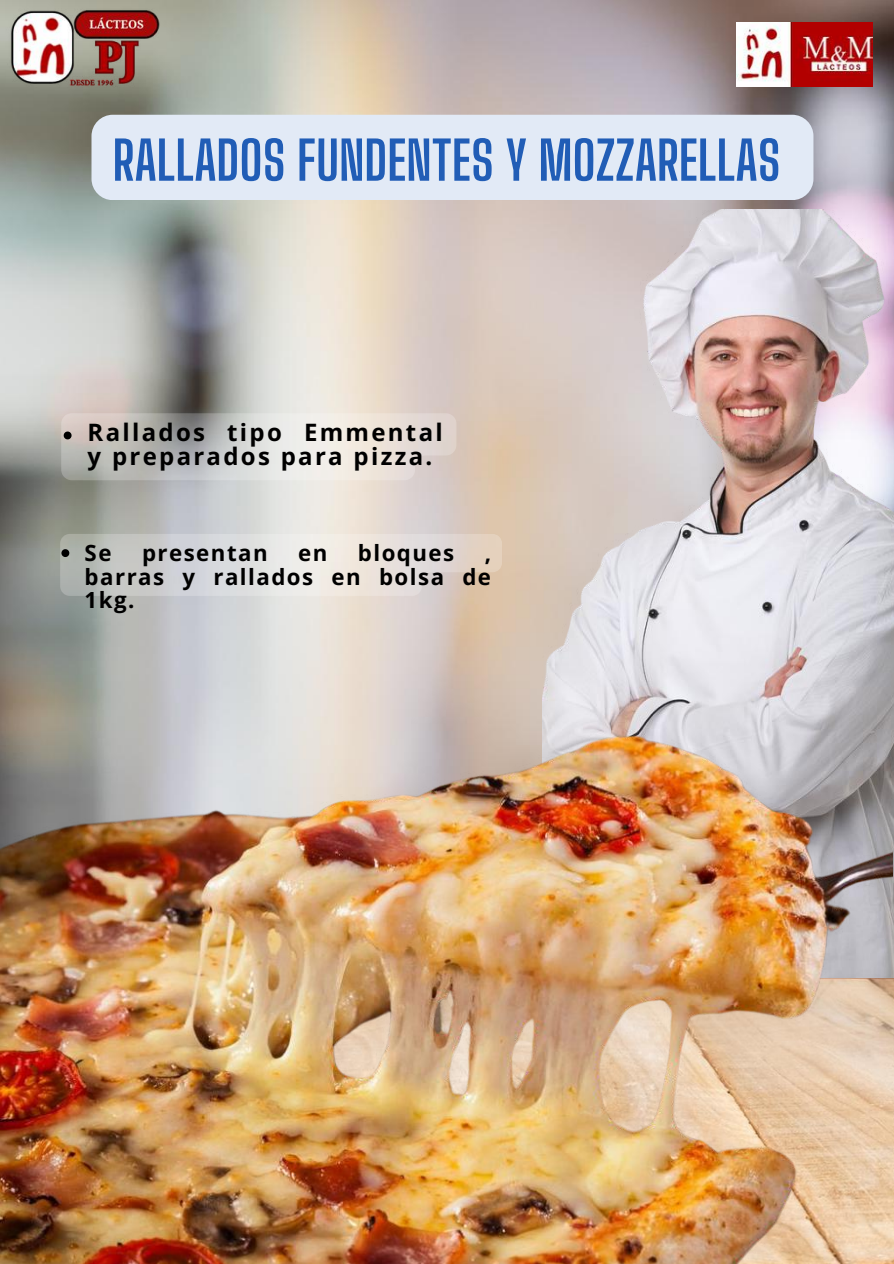
<style>
.page{position:relative;width:894px;height:1264px;background:#fff}
.page>*{position:absolute;margin:0;border:0;box-sizing:border-box;transform-origin:0 0}
.t1{font:700 52.8px "Big Shoulders Display";color:#215db6}
.t2{font:700 24px/23.7px "Open Sans";letter-spacing:.095em;color:#000}
.t3{font:700 22.2px/23.7px "Open Sans";letter-spacing:.065em;color:#000;text-align:justify}
</style>
<div class="page">
<img style="left:0;top:0;width:893px;height:1263px">
<img style="left:736px;top:22px;width:136px;height:64px">
<img style="left:542px;top:209px;width:351px;height:768px">
<img style="left:0;top:729px;width:892px;height:534px">
<svg style="left:60px;top:534px;width:442px;height:62px;background:#d9d5d1"></svg>
<svg style="left:61px;top:549px;width:8px;height:8px"></svg>
<svg style="left:61px;top:413px;width:395px;height:67px;background:#d1cec9"></svg>
<svg style="left:64px;top:431px;width:8px;height:8px"></svg>
<div style="left:91px;top:115px;width:722px;height:85px;background:#e2eaf6;border-radius:21px"></div>
<img style="left:0;top:3px;width:173px;height:101px">
<h1 class="t1" style="left:113px;top:129px;width:669px">RALLADOS FUNDENTES Y MOZZARELLAS</h1>
<p class="t2" style="left:88px;top:420px;width:356px">Rallados tipo Emmental y preparados para pizza.</p>
<p class="t3" style="left:85px;top:540px;width:28px">Se</p>
<p class="t3" style="left:142px;top:540px;width:127px">presentan</p>
<p class="t3" style="left:298px;top:540px;width:31px">en</p>
<p class="t3" style="left:358px;top:540px;width:98px">bloques</p>
<p class="t3" style="left:85px;top:540px;width:408px;text-indent:400px">, barras y rallados en bolsa de 1kg.</p>
</div>
